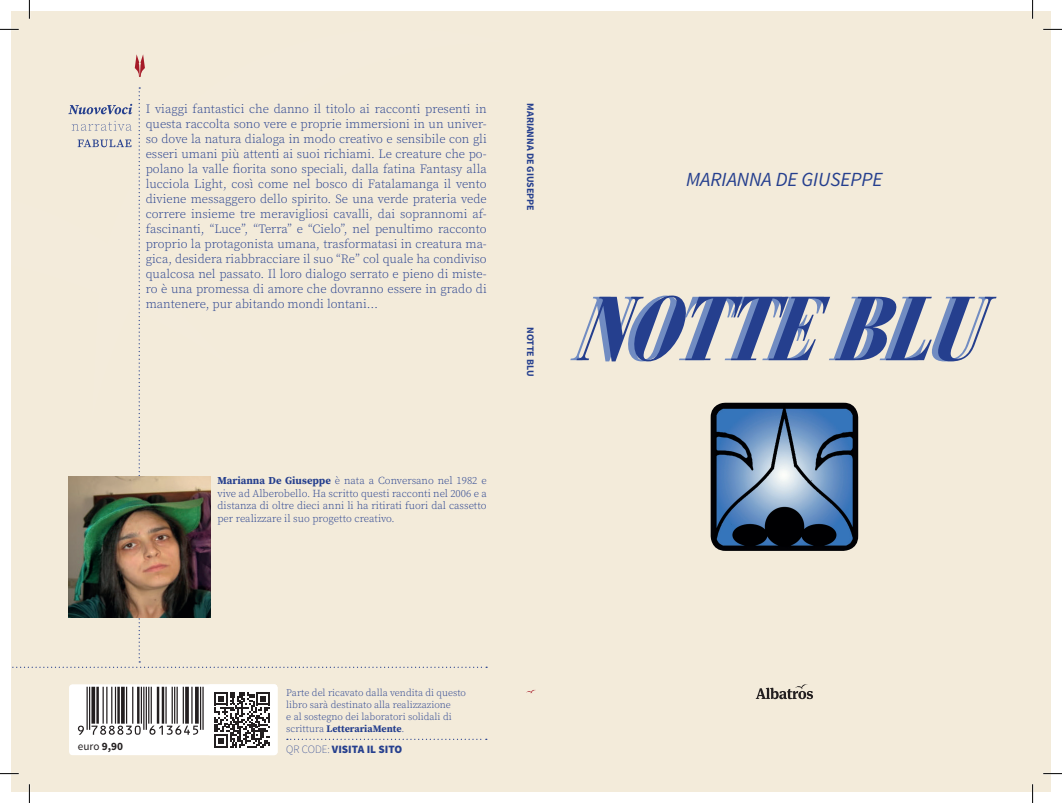
<style>
.page{position:relative;width:1062px;height:803px;background:#fff}
.page>*{position:absolute;margin:0;border:0;box-sizing:border-box;transform-origin:0 0}
.t1{font:italic 700 condensed 90px "Bauer Bodoni Std";color:#253f8e}
.t2{font:italic 20px "Source Sans Pro";color:#253f8e}
.t3{font:300 12.5px/15px "Source Serif Pro";color:#253f8e;text-align:justify}
.t4{font:900 11.25px "Source Sans Pro";color:#253f8e}
.t5{font:11.25px "Source Sans Pro";color:#231f20}
.t6{font:300 10.62px/12.8px "Source Serif Pro";color:#253f8e;text-align:justify}
.t7{font:300 10px/12px "Source Serif Pro";color:#253f8e}
.t8{font:700 10px "Source Sans Pro";color:#253f8e}
.s1{font-weight:700}
.s2{font-weight:200}
</style>
<div class="page">
<div style="left:12px;top:12px;width:1038px;height:779px;background:#f3ebda"></div>
<svg style="left:135px;top:54px;width:10px;height:23px"></svg>
<svg style="left:12px;top:87px;width:475px;height:581px"></svg>
<svg style="left:526px;top:689px;width:10px;height:5px"></svg>
<img style="left:69px;top:476px;width:141px;height:142px">
<svg style="left:755px;top:684px;width:58px;height:15px"></svg>
<div style="left:69px;top:684px;width:208px;height:71px;background:#fff;border-radius:4px"></div>
<svg style="left:214px;top:692px;width:56px;height:55px"></svg>
<svg style="left:287px;top:739px;width:200px;height:1px"></svg>
<img style="left:710px;top:403px;width:148px;height:148px">
<svg style="left:78px;top:687px;width:126px;height:48px"></svg>
<svg style="left:0;top:29px;width:19px;height:1px"></svg>
<svg style="left:1043px;top:29px;width:18px;height:1px"></svg>
<svg style="left:0;top:773px;width:19px;height:1px"></svg>
<svg style="left:1043px;top:773px;width:18px;height:1px"></svg>
<svg style="left:29px;top:0;width:1px;height:19px"></svg>
<svg style="left:29px;top:784px;width:1px;height:19px"></svg>
<svg style="left:1031px;top:0;width:2px;height:19px"></svg>
<svg style="left:1031px;top:784px;width:2px;height:19px"></svg>
<p class="t3" style="left:146px;top:101px;width:342px">I viaggi fantastici che danno il titolo ai racconti presenti in questa raccolta sono vere e proprie immersioni in un univer&shy;so dove la natura dialoga in modo creativo e sensibile con gli esseri umani più attenti ai suoi richiami. Le creature che po&shy;polano la valle fiorita sono speciali, dalla fatina Fantasy alla lucciola Light, così come nel bosco di Fatalamanga il vento diviene messaggero dello spirito. Se una verde prateria vede correre insieme tre meravigliosi cavalli, dai soprannomi af&shy;fascinanti, “Luce”, “Terra” e “Cielo”, nel penultimo racconto proprio la protagonista umana, trasformatasi in creatura ma&shy;gica, desidera riabbracciare il suo “Re” col quale ha condiviso qualcosa nel passato. Il loro dialogo serrato e pieno di miste&shy;ro è una promessa di amore che dovranno essere in grado di mantenere, pur abitando mondi lontani…</p>
<p class="t6" style="left:217px;top:474px;width:271px"><span class="s1">Marianna De Giuseppe</span> è nata a Conversano nel 1982 e vive ad Alberobello. Ha scritto questi racconti nel 2006 e a distanza di oltre dieci anni li ha ritirati fuori dal cassetto per realizzare il suo progetto creativo.</p>
<p class="t8" style="left:537px;top:103px;width:109px;rotate:90deg">MARIANNA DE GIUSEPPE</p>
<p class="t8" style="left:537px;top:327px;width:51px;rotate:90deg">NOTTE BLU</p>
<h2 class="t2" style="left:686px;top:167px;width:198px">MARIANNA DE GIUSEPPE</h2>
<h1 class="t1" style="left:574px;top:277px;width:441px">NOTTEBLU</h1>
<p class="t7" style="left:286px;top:687px;width:181px">Parte del ricavato dalla vendita di questo libro sarà destinato alla realizzazione<br>e al sostegno dei laboratori solidali di scrittura <span class="s1">LetterariaMente</span>.</p>
<p class="t5" style="left:78px;top:739px;width:47px">euro <span class="s1">9,90</span></p>
<p class="t4" style="left:286px;top:742px;width:117px"><span class="s2">QR CODE:</span> VISITA IL SITO</p>
</div>
